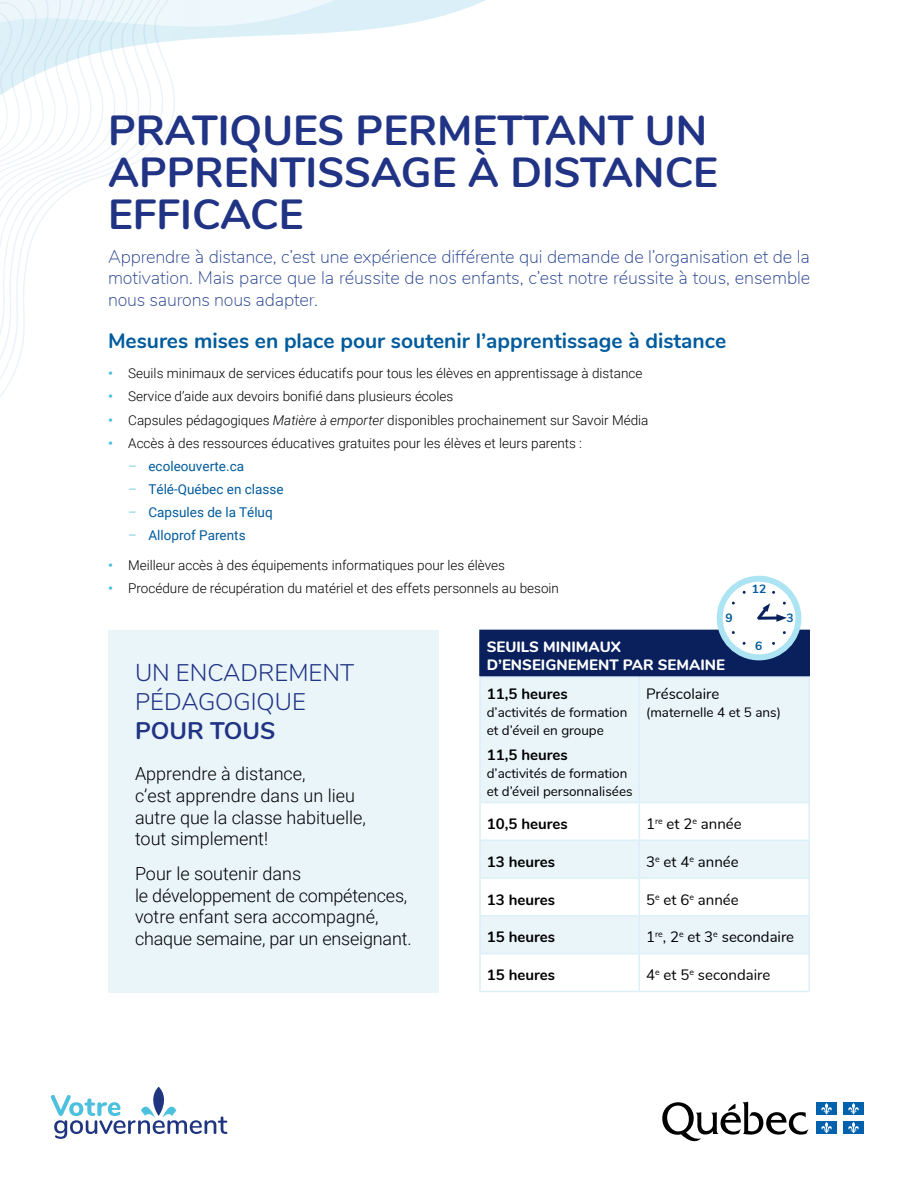
<style>
.page{position:relative;width:918px;height:1188px;background:#fff}
.page>*{position:absolute;margin:0;border:0;box-sizing:border-box;transform-origin:0 0}
.t1{font:700 42px/42px "Nunito";color:#203384}
.t2{font:300 24px/28.8px "Nunito";color:#203384}
.t3{font:700 24px "Nunito";color:#203384}
.t4{font:700 21px "Nunito";color:#005b9d}
.t5{font:300 18px/21.6px "Roboto";color:#000}
.t6{font:200 18px/21px "Nunito";letter-spacing:-.01em;color:#203d8e;text-align:justify}
.t7{font:15px "Nunito";color:#000}
.t8{font:700 15px "Nunito";color:#000}
.t9{font:800 15px/18px "Nunito";color:#fff}
.t10{font:300 13.5px "Roboto";color:#000}
.t11{font:13.5px/18px "Nunito";color:#000}
.t12{font:13.5px "Roboto";color:#005b9d}
.t13{font:700 12px "Nunito";color:#005b9d}
.s1{font-weight:700;color:#4abfdb}
.s2{font-style:italic}
.s3{font-weight:300;color:#4abfdb}
</style>
<div class="page">
<svg style="left:374px;top:0;width:112px;height:29px"></svg>
<svg style="left:196px;top:0;width:178px;height:39px"></svg>
<svg style="left:175px;top:0;width:13px;height:41px"></svg>
<svg style="left:163px;top:0;width:12px;height:140px"></svg>
<svg style="left:150px;top:0;width:13px;height:154px"></svg>
<svg style="left:138px;top:0;width:12px;height:162px"></svg>
<svg style="left:125px;top:0;width:13px;height:168px"></svg>
<svg style="left:113px;top:0;width:12px;height:173px"></svg>
<svg style="left:101px;top:0;width:12px;height:177px"></svg>
<svg style="left:0;top:0;width:101px;height:397px"></svg>
<div style="left:108px;top:630px;width:331px;height:363px;background:#eaf5fa"></div>
<div style="left:480px;top:630px;width:329px;height:47px;background:#09205c"></div>
<svg style="left:481px;top:678px;width:327px;height:275px;fill:#eaf5fa"></svg>
<hr style="left:479px;top:630px;width:160px;height:1px;background:#09205c">
<hr style="left:479px;top:631px;width:2px;height:45px;background:#09205c">
<hr style="left:639px;top:630px;width:171px;height:1px;background:#09205c">
<hr style="left:808px;top:631px;width:2px;height:45px;background:#09205c">
<hr style="left:479px;top:676px;width:160px;height:2px;background:#dbeff7">
<hr style="left:479px;top:678px;width:2px;height:124px;background:#dbeff7">
<hr style="left:639px;top:676px;width:171px;height:2px;background:#dbeff7">
<hr style="left:639px;top:678px;width:1px;height:124px;background:#dbeff7">
<hr style="left:808px;top:678px;width:2px;height:124px;background:#dbeff7">
<hr style="left:479px;top:802px;width:160px;height:1px;background:#dbeff7">
<hr style="left:479px;top:803px;width:2px;height:37px;background:#dbeff7">
<hr style="left:639px;top:802px;width:171px;height:1px;background:#dbeff7">
<hr style="left:639px;top:803px;width:1px;height:37px;background:#dbeff7">
<hr style="left:808px;top:803px;width:2px;height:37px;background:#dbeff7">
<hr style="left:479px;top:840px;width:160px;height:1px;background:#dbeff7">
<hr style="left:479px;top:841px;width:2px;height:36px;background:#dbeff7">
<hr style="left:639px;top:840px;width:171px;height:1px;background:#dbeff7">
<hr style="left:639px;top:841px;width:1px;height:36px;background:#dbeff7">
<hr style="left:808px;top:841px;width:2px;height:36px;background:#dbeff7">
<hr style="left:479px;top:877px;width:160px;height:2px;background:#dbeff7">
<hr style="left:479px;top:879px;width:2px;height:36px;background:#dbeff7">
<hr style="left:639px;top:877px;width:171px;height:2px;background:#dbeff7">
<hr style="left:639px;top:879px;width:1px;height:36px;background:#dbeff7">
<hr style="left:808px;top:879px;width:2px;height:36px;background:#dbeff7">
<hr style="left:479px;top:915px;width:160px;height:2px;background:#dbeff7">
<hr style="left:479px;top:917px;width:2px;height:36px;background:#dbeff7">
<hr style="left:639px;top:915px;width:171px;height:2px;background:#dbeff7">
<hr style="left:639px;top:917px;width:1px;height:36px;background:#dbeff7">
<hr style="left:808px;top:917px;width:2px;height:36px;background:#dbeff7">
<hr style="left:479px;top:953px;width:160px;height:1px;background:#dbeff7">
<hr style="left:479px;top:954px;width:2px;height:37px;background:#dbeff7">
<hr style="left:639px;top:953px;width:171px;height:1px;background:#dbeff7">
<hr style="left:639px;top:954px;width:1px;height:37px;background:#dbeff7">
<hr style="left:808px;top:954px;width:2px;height:37px;background:#dbeff7">
<hr style="left:479px;top:991px;width:160px;height:1px;background:#dbeff7">
<hr style="left:639px;top:991px;width:171px;height:1px;background:#dbeff7">
<div style="left:720px;top:579px;width:78px;height:78px;background:#fff;border-radius:50%"></div>
<div style="left:717px;top:576px;width:84px;height:84px;border:6px solid #ace4f3;border-radius:50%"></div>
<svg style="left:770px;top:616px;width:6px;height:4px"></svg>
<svg style="left:776px;top:614px;width:11px;height:8px"></svg>
<svg style="left:757px;top:603px;width:13px;height:17px"></svg>
<img style="left:52px;top:1087px;width:175px;height:52px">
<img style="left:662px;top:1101px;width:202px;height:41px">
<h1 class="t1" style="left:108px;top:107px;width:611px">PRATIQUES PERMETTANT UN<br>APPRENTISSAGE À DISTANCE<br>EFFICACE</h1>
<h3 class="t6" style="left:108px;top:246px;width:704px">Apprendre à distance, c’est une expérience différente qui demande de l’organisation et de la motivation. Mais parce que la réussite de nos enfants, c’est notre réussite à tous, ensemble nous saurons nous adapter.</h3>
<h3 class="t4" style="left:108px;top:325px;width:620px">Mesures mises en place pour soutenir l’apprentissage à distance</h3>
<p class="t10" style="left:108px;top:364px;width:536px"><span class="s1">•</span> Seuils minimaux de services éducatifs pour tous les élèves en apprentissage à distance</p>
<p class="t10" style="left:108px;top:387px;width:347px"><span class="s1">•</span> Service d’aide aux devoirs bonifié dans plusieurs écoles</p>
<p class="t10" style="left:108px;top:410px;width:542px"><span class="s1">•</span> Capsules pédagogiques <span class="s2">Matière à emporter</span> disponibles prochainement sur Savoir Média</p>
<p class="t10" style="left:108px;top:434px;width:476px"><span class="s1">•</span> Accès à des ressources éducatives gratuites pour les élèves et leurs parents :</p>
<p class="t12" style="left:128px;top:457px;width:117px"><span class="s3">–</span> ecoleouverte.ca</p>
<p class="t12" style="left:128px;top:480px;width:157px"><span class="s3">–</span> Télé-Québec en classe</p>
<p class="t12" style="left:128px;top:503px;width:146px"><span class="s3">–</span> Capsules de la Téluq</p>
<p class="t12" style="left:128px;top:526px;width:119px"><span class="s3">–</span> Alloprof Parents</p>
<p class="t10" style="left:108px;top:556px;width:398px"><span class="s1">•</span> Meilleur accès à des équipements informatiques pour les élèves</p>
<p class="t10" style="left:108px;top:579px;width:453px"><span class="s1">•</span> Procédure de récupération du matériel et des effets personnels au besoin</p>
<p class="t13" style="left:752px;top:580px;width:16px">12</p>
<h2 class="t2" style="left:135px;top:657px;width:221px">UN ENCADREMENT<br>PÉDAGOGIQUE</h2>
<h2 class="t3" style="left:135px;top:712px;width:142px">POUR TOUS</h2>
<h3 class="t5" style="left:135px;top:762px;width:232px">Apprendre à distance,<br>c’est apprendre dans un lieu autre que la classe habituelle, tout simplement!</h3>
<h3 class="t5" style="left:135px;top:862px;width:278px">Pour le soutenir dans<br>le développement de compétences, votre enfant sera accompagné, chaque semaine, par un enseignant.</h3>
<p class="t13" style="left:725px;top:609px;width:9px">9</p>
<p class="t13" style="left:786px;top:609px;width:9px">3</p>
<p class="t13" style="left:755px;top:637px;width:9px">6</p>
<p class="t9" style="left:487px;top:637px;width:240px">SEUILS MINIMAUX<br>D’ENSEIGNEMENT PAR SEMAINE</p>
<p class="t8" style="left:487px;top:683px;width:83px">11,5 heures</p>
<p class="t11" style="left:487px;top:703px;width:142px">d’activités de formation et d’éveil en groupe</p>
<p class="t8" style="left:487px;top:743px;width:83px">11,5 heures</p>
<p class="t11" style="left:487px;top:763px;width:147px">d’activités de formation et d’éveil personnalisées</p>
<p class="t7" style="left:646px;top:683px;width:75px">Préscolaire</p>
<p class="t11" style="left:646px;top:703px;width:136px">(maternelle 4 et 5 ans)</p>
<p class="t8" style="left:487px;top:813px;width:83px">10,5 heures</p>
<p class="t7" style="left:646px;top:813px;width:97px">1<sup>re</sup> et 2<sup>e</sup> année</p>
<p class="t8" style="left:487px;top:850px;width:70px">13 heures</p>
<p class="t7" style="left:646px;top:851px;width:94px">3<sup>e</sup> et 4<sup>e</sup> année</p>
<p class="t8" style="left:487px;top:888px;width:70px">13 heures</p>
<p class="t7" style="left:646px;top:888px;width:94px">5<sup>e</sup> et 6<sup>e</sup> année</p>
<p class="t8" style="left:487px;top:926px;width:70px">15 heures</p>
<p class="t7" style="left:646px;top:926px;width:150px">1<sup>re</sup>, 2<sup>e</sup> et 3<sup>e</sup> secondaire</p>
<p class="t8" style="left:487px;top:964px;width:70px">15 heures</p>
<p class="t7" style="left:646px;top:964px;width:126px">4<sup>e</sup> et 5<sup>e</sup> secondaire</p>
</div>
